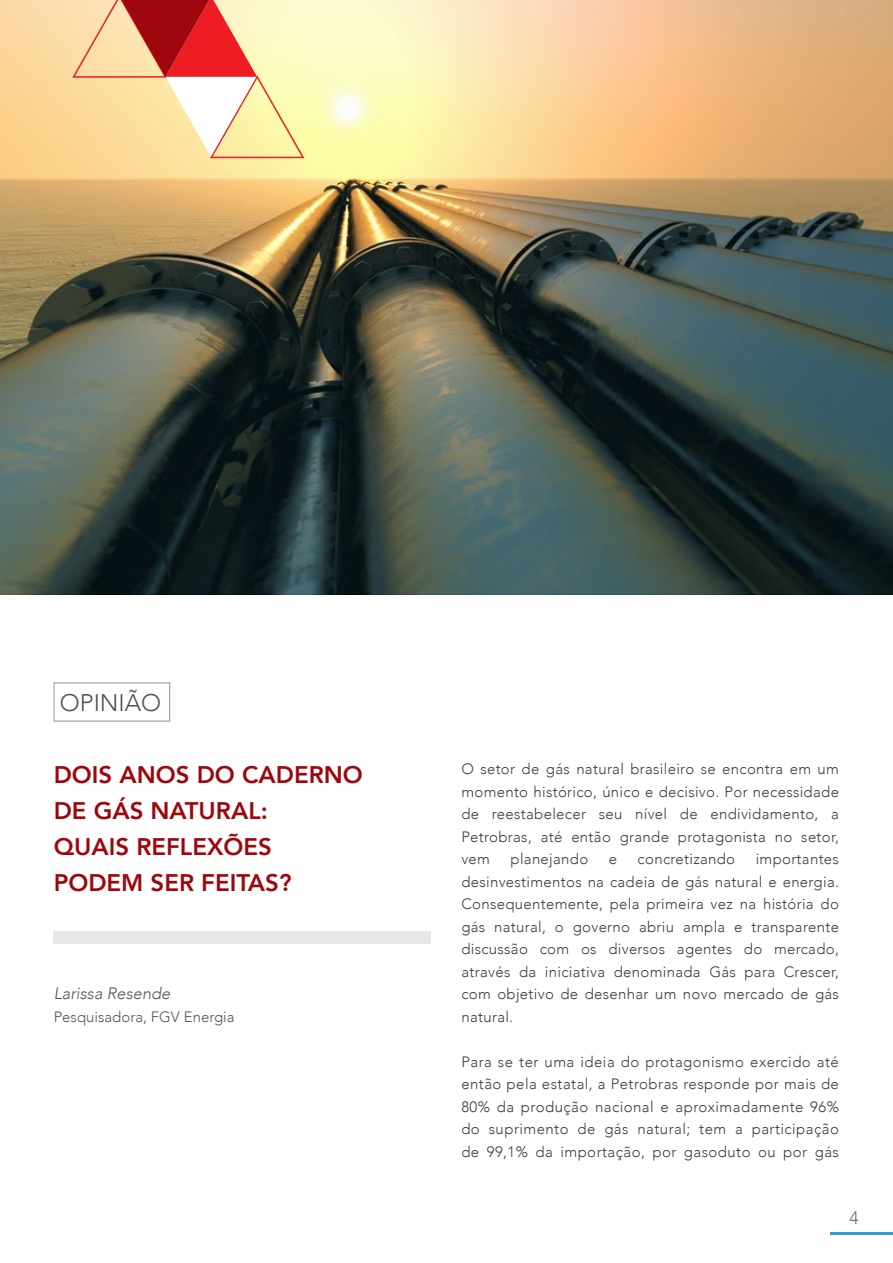
<style>
.page{position:relative;width:893px;height:1263px;background:#fff}
.page>*{position:absolute;margin:0;border:0;box-sizing:border-box;transform-origin:0 0}
.t1{font:800 24px/36px "Avenir";color:#9d070d}
.t2{font:300 24px "Avenir";color:#4f5252}
.t3{font:300 18px "Avenir";color:#6c6d70}
.t4{font:italic 300 16.5px "Avenir";color:#57585a}
.t5{font:300 15px/22.5px "Avenir";letter-spacing:.02em;color:#3e3e3f;text-align:justify}
.t6{font:300 15px "Avenir";color:#57585a}
</style>
<div class="page">
<hr style="left:830px;top:1232px;width:63px;height:3px;background:#319bd1">
<img style="left:0;top:0;width:893px;height:594px">
<div style="left:54px;top:931px;width:377px;height:13px;background:#e6e7e9"></div>
<div style="left:54px;top:682px;width:116px;height:39px;border:1px solid #939598"></div>
<svg style="left:72px;top:0;width:232px;height:158px;background:#f1be95"></svg>
<h1 class="t2" style="left:60px;top:689px;width:103px">OPINIÃO</h1>
<h1 class="t1" style="left:54px;top:757px;width:311px">DOIS ANOS DO CADERNO<br>DE GÁS NATURAL:<br>QUAIS REFLEXÕES<br>PODEM SER FEITAS?</h1>
<p class="t4" style="left:54px;top:984px;width:118px">Larissa Resende</p>
<p class="t6" style="left:54px;top:1007px;width:182px">Pesquisadora, FGV Energia</p>
<p class="t5" style="left:461px;top:758px;width:379px">O setor de gás natural brasileiro se encontra em um momento histórico, único e decisivo. Por necessidade de reestabelecer seu nível de endividamento, a Petrobras, até então grande protagonista no setor, vem</p>
<p class="t5" style="left:511px;top:848px;width:79px">planejando</p>
<p class="t5" style="left:609px;top:848px;width:10px">e</p>
<p class="t5" style="left:638px;top:848px;width:99px">concretizando</p>
<p class="t5" style="left:461px;top:848px;width:379px;text-indent:294px">importantes desinvestimentos na cadeia de gás natural e energia.<br>Consequentemente, pela primeira vez na história do gás natural, o governo abriu ampla e transparente discussão com os diversos agentes do mercado, através da iniciativa denominada Gás para Crescer, com objetivo de desenhar um novo mercado de gás natural.</p>
<p class="t5" style="left:461px;top:1050px;width:379px">Para se ter uma ideia do protagonismo exercido até então pela estatal, a Petrobras responde por mais de 80% da produção nacional e aproximadamente 96% do suprimento de gás natural; tem a participação de 99,1% da importação, por gasoduto ou por gás</p>
<p class="t3" style="left:850px;top:1207px;width:11px">4</p>
</div>
